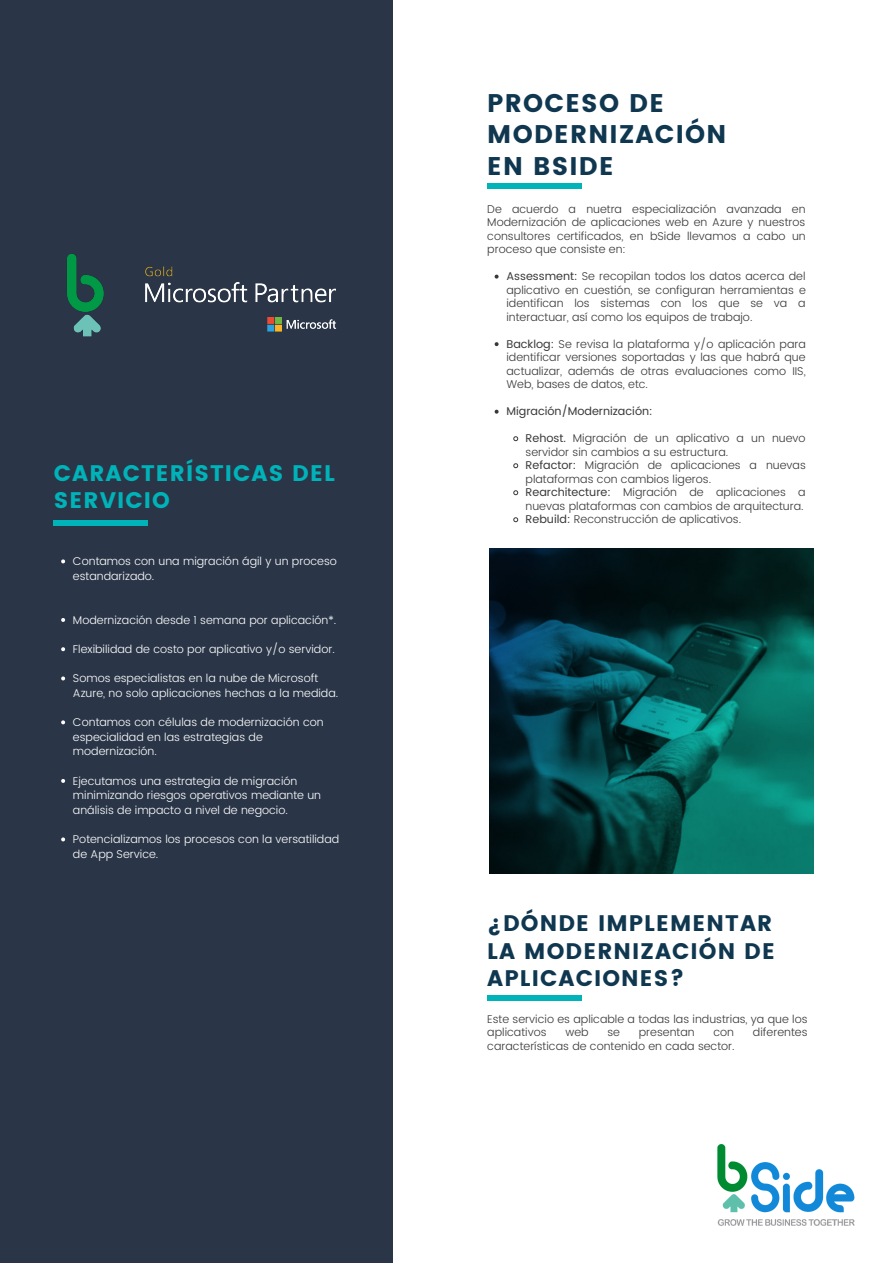
<style>
.page{position:relative;width:893px;height:1263px;background:#fff}
.page>*{position:absolute;margin:0;border:0;box-sizing:border-box;transform-origin:0 0}
.t1{font:25.5px/31.5px "Poppins";letter-spacing:.05em;color:#0f3750}
.t2{font:22.5px/27.6px "Poppins";letter-spacing:.05em;color:#0f3750;text-align:justify}
.t3{font:22.5px/27.6px "Poppins";letter-spacing:.05em;color:#00b3b9}
.t4{font:300 11.25px/13.5px "Poppins";color:#383838}
.t5{font:300 11.25px/14.6px "Poppins";color:#fff}
.t6{font:11.25px "Poppins";color:#383838}
.s1{font-weight:400}
</style>
<div class="page">
<div style="left:0;top:0;width:393px;height:1263px;background:#2a3648"></div>
<img style="left:67px;top:254px;width:270px;height:83px">
<img style="left:717px;top:1144px;width:138px;height:82px">
<svg style="left:61px;top:559px;width:4px;height:4px"></svg>
<svg style="left:61px;top:618px;width:4px;height:4px"></svg>
<svg style="left:61px;top:647px;width:4px;height:4px"></svg>
<svg style="left:61px;top:676px;width:4px;height:4px"></svg>
<svg style="left:61px;top:720px;width:4px;height:4px"></svg>
<svg style="left:61px;top:779px;width:4px;height:4px"></svg>
<svg style="left:61px;top:837px;width:4px;height:4px"></svg>
<svg style="left:494px;top:275px;width:4px;height:4px"></svg>
<svg style="left:494px;top:342px;width:4px;height:4px"></svg>
<svg style="left:494px;top:410px;width:4px;height:4px"></svg>
<svg style="left:513px;top:436px;width:5px;height:5px"></svg>
<svg style="left:513px;top:463px;width:5px;height:5px"></svg>
<svg style="left:513px;top:490px;width:5px;height:5px"></svg>
<svg style="left:513px;top:517px;width:5px;height:5px"></svg>
<div style="left:54px;top:521px;width:94px;height:5px;background:#00b3b9"></div>
<div style="left:487px;top:183px;width:94px;height:5px;background:#00b3b9"></div>
<img style="left:489px;top:549px;width:325px;height:325px">
<div style="left:487px;top:996px;width:94px;height:5px;background:#00b3b9"></div>
<p class="t3" style="left:54px;top:459px;width:282px">CARACTERÍSTICAS DEL<br>SERVICIO</p>
<p class="t5" style="left:73px;top:554px;width:265px">Contamos con una migración ágil y un proceso estandarizado.</p>
<p class="t5" style="left:73px;top:612px;width:265px">Modernización desde 1 semana por aplicación*.</p>
<p class="t5" style="left:73px;top:642px;width:263px">Flexibilidad de costo por aplicativo y/o servidor.</p>
<p class="t5" style="left:73px;top:671px;width:267px">Somos especialistas en la nube de Microsoft<br>Azure, no solo aplicaciones hechas a la medida.</p>
<p class="t5" style="left:73px;top:715px;width:252px">Contamos con células de modernización con especialidad en las estrategias de modernización.</p>
<p class="t5" style="left:73px;top:773px;width:250px">Ejecutamos una estrategia de migración minimizando riesgos operativos mediante un análisis de impacto a nivel de negocio.</p>
<p class="t5" style="left:73px;top:832px;width:268px">Potencializamos los procesos con la versatilidad de App Service.</p>
<p class="t1" style="left:487px;top:87px;width:241px">PROCESO DE<br>MODERNIZACIÓN</p>
<p class="t1" style="left:487px;top:150px;width:128px">EN BSIDE</p>
<p class="t4" style="left:487px;top:202px;width:320px;text-align:justify">De acuerdo a nuetra especialización avanzada en Modernización de aplicaciones web en Azure y nuestros consultores certificados, en bSide llevamos a cabo un proceso que consiste en:</p>
<p class="t4" style="left:506px;top:270px;width:301px;text-align:justify"><span class="s1">Assessment:</span> Se recopilan todos los datos acerca del aplicativo en cuestión, se configuran herramientas e identifican los sistemas con los que se va a interactuar, así como los equipos de trabajo.</p>
<p class="t4" style="left:506px;top:337px;width:301px;text-align:justify"><span class="s1">Backlog:</span> Se revisa la plataforma y/o aplicación para identificar versiones soportadas y las que habrá que actualizar, además de otras evaluaciones como IIS, Web, bases de datos, etc.</p>
<p class="t6" style="left:506px;top:405px;width:148px">Migración/Modernización:</p>
<p class="t4" style="left:525px;top:432px;width:282px"><span class="s1">Rehost.</span> Migración de un aplicativo a un nuevo servidor sin cambios a su estructura.</p>
<p class="t4" style="left:525px;top:459px;width:282px"><span class="s1">Refactor:</span> Migración de aplicaciones a nuevas plataformas con cambios ligeros.</p>
<p class="t4" style="left:525px;top:486px;width:282px"><span class="s1">Rearchitecture:</span> Migración de aplicaciones a nuevas plataformas con cambios de arquitectura.</p>
<p class="t4" style="left:525px;top:513px;width:217px"><span class="s1">Rebuild:</span> Reconstrucción de aplicativos.</p>
<p class="t2" style="left:487px;top:909px;width:289px">¿DÓNDE IMPLEMENTAR LA MODERNIZACIÓN DE APLICACIONES?</p>
<p class="t4" style="left:487px;top:1012px;width:322px">Este servicio es aplicable a todas las industrias, ya que los aplicativos</p>
<p class="t4" style="left:565px;top:1026px;width:25px">web</p>
<p class="t4" style="left:607px;top:1026px;width:14px">se</p>
<p class="t4" style="left:639px;top:1026px;width:57px">presentan</p>
<p class="t4" style="left:713px;top:1026px;width:22px">con</p>
<p class="t4" style="left:753px;top:1026px;width:56px">diferentes</p>
<p class="t4" style="left:487px;top:1039px;width:249px">características de contenido en cada sector.</p>
</div>
